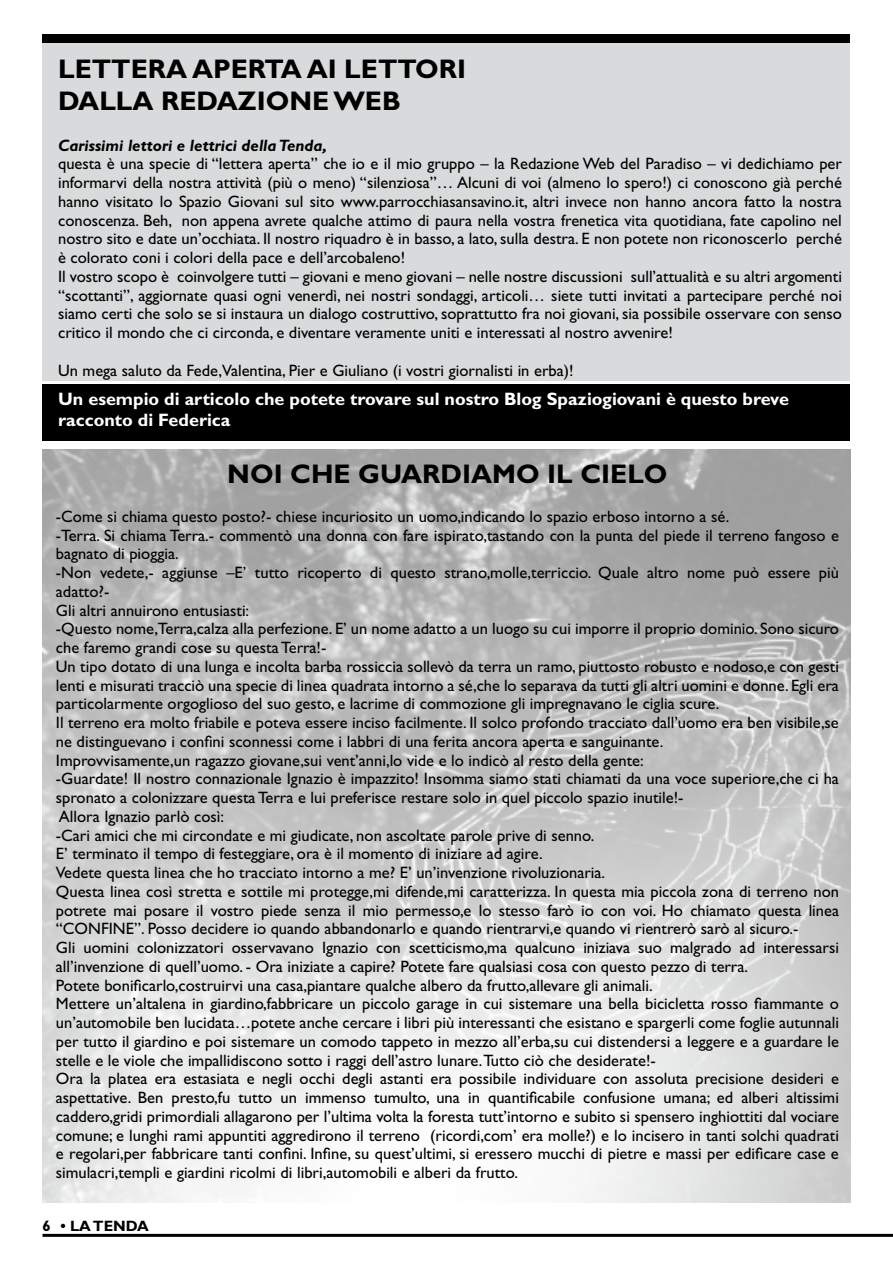
<style>
.page{position:relative;width:893px;height:1263px;background:#fff}
.page>*{position:absolute;margin:0;border:0;box-sizing:border-box;transform-origin:0 0}
.t1{font:700 27px/32.4px "Gill Sans Std";color:#000}
.t2{font:700 18px/21.6px "Gill Sans Std";color:#fff}
.t3{font:16.5px/18.8px "Gill Sans Std";color:#000}
.t4{font:italic 700 16.5px "Gill Sans Std";color:#000}
.t5{font:700 15px "Gill Sans Std";color:#000}
</style>
<div class="page">
<hr style="left:43px;top:1234px;width:850px;height:3px;background:#000">
<img style="left:43px;top:449px;width:807px;height:754px">
<div style="left:43px;top:43px;width:807px;height:338px;background:#d9dadb"></div>
<div style="left:43px;top:34px;width:807px;height:9px;background:#000"></div>
<div style="left:43px;top:384px;width:807px;height:57px;background:#000"></div>
<h1 class="t1" style="left:58px;top:53px;width:409px">LETTERA APERTA AI LETTORI<br>DALLA REDAZIONE WEB</h1>
<p class="t4" style="left:58px;top:136px;width:270px">Carissimi lettori e lettrici della Tenda,</p>
<p class="t3" style="left:58px;top:155px;width:785px">questa è una specie di “lettera aperta” che io e il mio gruppo – la Redazione Web del Paradiso – vi dedichiamo per informarvi della nostra attività (più o meno) “silenziosa”… Alcuni di voi (almeno lo spero!) ci conoscono già perché hanno visitato lo Spazio Giovani sul sito www.parrocchiasansavino.it, altri invece non hanno ancora fatto la nostra conoscenza. Beh, non appena avrete qualche attimo di paura nella vostra frenetica vita quotidiana, fate capolino nel nostro sito e date un’occhiata. Il nostro riquadro è in basso, a lato, sulla destra. E non potete non riconoscerlo perché è colorato coni i colori della pace e dell’arcobaleno!<br>Il vostro scopo è coinvolgere tutti – giovani e meno giovani – nelle nostre discussioni sull’attualità e su altri argomenti “scottanti”, aggiornate quasi ogni venerdì, nei nostri sondaggi, articoli… siete tutti invitati a partecipare perché noi siamo certi che solo se si instaura un dialogo costruttivo, soprattutto fra noi giovani, sia possibile osservare con senso critico il mondo che ci circonda, e diventare veramente uniti e interessati al nostro avvenire!</p>
<p class="t3" style="left:58px;top:361px;width:517px">Un mega saluto da Fede,Valentina, Pier e Giuliano (i vostri giornalisti in erba)!</p>
<p class="t2" style="left:58px;top:388px;width:732px">Un esempio di articolo che potete trovare sul nostro Blog Spaziogiovani è questo breve racconto di Federica</p>
<h1 class="t1" style="left:227px;top:458px;width:442px">NOI CHE GUARDIAMO IL CIELO</h1>
<p class="t3" style="left:56px;top:507px;width:785px">-Come si chiama questo posto?- chiese incuriosito un uomo,indicando lo spazio erboso intorno a sé.<br>-Terra. Si chiama Terra.- commentò una donna con fare ispirato,tastando con la punta del piede il terreno fangoso e bagnato di pioggia.<br>-Non vedete,- aggiunse –E’ tutto ricoperto di questo strano,molle,terriccio. Quale altro nome può essere più adatto?-<br>Gli altri annuirono entusiasti:<br>-Questo nome,Terra,calza alla perfezione. E’ un nome adatto a un luogo su cui imporre il proprio dominio. Sono sicuro che faremo grandi cose su questa Terra!-<br>Un tipo dotato di una lunga e incolta barba rossiccia sollevò da terra un ramo, piuttosto robusto e nodoso,e con gesti lenti e misurati tracciò una specie di linea quadrata intorno a sé,che lo separava da tutti gli altri uomini e donne. Egli era particolarmente orgoglioso del suo gesto, e lacrime di commozione gli impregnavano le ciglia scure.<br>Il terreno era molto friabile e poteva essere inciso facilmente. Il solco profondo tracciato dall’uomo era ben visibile,se ne distinguevano i confini sconnessi come i labbri di una ferita ancora aperta e sanguinante.<br>Improvvisamente,un ragazzo giovane,sui vent’anni,lo vide e lo indicò al resto della gente:<br>-Guardate! Il nostro connazionale Ignazio è impazzito! Insomma siamo stati chiamati da una voce superiore,che ci ha spronato a colonizzare questa Terra e lui preferisce restare solo in quel piccolo spazio inutile!-<br>Allora Ignazio parlò così:<br>-Cari amici che mi circondate e mi giudicate, non ascoltate parole prive di senno.<br>E’ terminato il tempo di festeggiare, ora è il momento di iniziare ad agire.<br>Vedete questa linea che ho tracciato intorno a me? E’ un’invenzione rivoluzionaria.<br>Questa linea così stretta e sottile mi protegge,mi difende,mi caratterizza. In questa mia piccola zona di terreno non potrete mai posare il vostro piede senza il mio permesso,e lo stesso farò io con voi. Ho chiamato questa linea “CONFINE”. Posso decidere io quando abbandonarlo e quando rientrarvi,e quando vi rientrerò sarò al sicuro.-<br>Gli uomini colonizzatori osservavano Ignazio con scetticismo,ma qualcuno iniziava suo malgrado ad interessarsi all’invenzione di quell’uomo. - Ora iniziate a capire? Potete fare qualsiasi cosa con questo pezzo di terra.<br>Potete bonificarlo,costruirvi una casa,piantare qualche albero da frutto,allevare gli animali.<br>Mettere un’altalena in giardino,fabbricare un piccolo garage in cui sistemare una bella bicicletta rosso fiammante o un’automobile ben lucidata…potete anche cercare i libri più interessanti che esistano e spargerli come foglie autunnali per tutto il giardino e poi sistemare un comodo tappeto in mezzo all’erba,su cui distendersi a leggere e a guardare le stelle e le viole che impallidiscono sotto i raggi dell’astro lunare.Tutto ciò che desiderate!-<br>Ora la platea era estasiata e negli occhi degli astanti era possibile individuare con assoluta precisione desideri e aspettative. Ben presto,fu tutto un immenso tumulto, una in quantificabile confusione umana; ed alberi altissimi caddero,gridi primordiali allagarono per l’ultima volta la foresta tutt’intorno e subito si spensero inghiottiti dal vociare comune; e lunghi rami appuntiti aggredirono il terreno (ricordi,com’ era molle?) e lo incisero in tanti solchi quadrati e regolari,per fabbricare tanti confini. Infine, su quest’ultimi, si eressero mucchi di pietre e massi per edificare case e simulacri,templi e giardini ricolmi di libri,automobili e alberi da frutto.</p>
<p class="t5" style="left:43px;top:1217px;width:108px">6 • LA TENDA</p>
</div>
